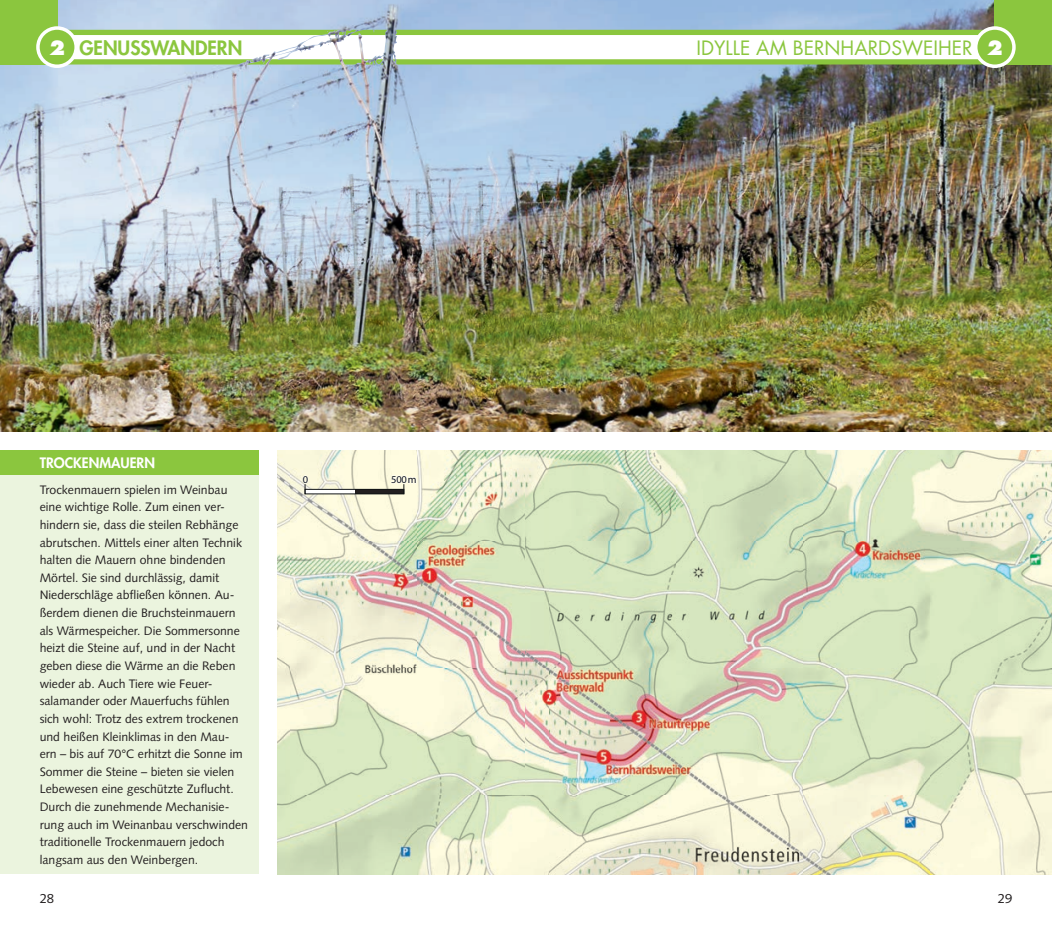
<style>
.page{position:relative;width:1052px;height:933px;background:#fff}
.page>*{position:absolute;margin:0;border:0;box-sizing:border-box;transform-origin:0 0}
.t1{font:19.25px "Futura Std";color:#8bc63e}
.t2{font:800 19.25px "Futura Std";color:#8bc63e}
.t3{font:800 14px "Futura Std";color:#fff}
.t4{font:13.12px "Syntax LT Std";color:#231f20}
.t5{font:12.25px/17.7px "Syntax LT Std";color:#231f20}
.t6{font:10.5px "Myriad Pro";color:#111416}
.s1{color:#fff}
.s2{font-weight:800;color:#fff}
</style>
<div class="page">
<img style="left:0;top:0;width:1052px;height:431px">
<img style="left:278px;top:450px;width:248px;height:424px">
<img style="left:526px;top:450px;width:526px;height:424px">
<div style="left:0;top:0;width:57px;height:64px;background:#8bc63e"></div>
<div style="left:995px;top:0;width:57px;height:64px;background:#8bc63e"></div>
<svg style="left:37px;top:27px;width:978px;height:40px"></svg>
<div style="left:38px;top:28px;width:38px;height:38px;background:#8bc63e;border-radius:50%"></div>
<div style="left:36px;top:26px;width:42px;height:42px;border:4px solid #fff;border-radius:50%"></div>
<div style="left:975px;top:28px;width:39px;height:38px;background:#8bc63e;border-radius:50%"></div>
<div style="left:974px;top:26px;width:41px;height:42px;border:4px solid #fff;border-radius:50%"></div>
<div style="left:0;top:469px;width:258px;height:405px;background:#ebf4de"></div>
<div style="left:0;top:450px;width:258px;height:25px;background:#8bc63e"></div>
<img style="left:196px;top:4px;width:193px;height:117px">
<svg style="left:307px;top:491px;width:83px;height:1px"></svg>
<div style="left:305px;top:489px;width:99px;height:5px;border:1px solid #111416"></div>
<svg style="left:390px;top:475px;width:27px;height:19px"></svg>
<div style="left:303px;top:475px;width:5px;height:8px;border:1px solid #fff;border-radius:50%"></div>
<svg style="left:303px;top:476px;width:4px;height:18px"></svg>
<h1 class="t2" style="left:49px;top:35px;width:195px"><span class="s1">2</span> GENUSSWANDERN</h1>
<h1 class="t1" style="left:696px;top:35px;width:308px">IDYLLE AM BERNHARDSWEIHER <span class="s2">2</span></h1>
<p class="t3" style="left:40px;top:454px;width:117px">TROCKENMAUERN</p>
<p class="t5" style="left:40px;top:480px;width:210px">Trockenmauern spielen im Weinbau eine wichtige Rolle. Zum einen ver&shy;hindern sie, dass die steilen Rebhänge abrutschen. Mittels einer alten Technik halten die Mauern ohne bindenden Mörtel. Sie sind durchlässig, damit Niederschläge abfließen können. Au&shy;ßerdem dienen die Bruchsteinmauern als Wärmespeicher. Die Sommersonne heizt die Steine auf, und in der Nacht geben diese die Wärme an die Reben wieder ab. Auch Tiere wie Feuer&shy;salamander oder Mauerfuchs fühlen sich wohl: Trotz des extrem trockenen und heißen Kleinklimas in den Mau&shy;ern – bis auf 70°C erhitzt die Sonne im Sommer die Steine – bieten sie vielen Lebewesen eine geschützte Zuflucht.<br>Durch die zunehmende Mechanisie&shy;rung auch im Weinanbau verschwinden traditionelle Trockenmauern jedoch langsam aus den Weinbergen.</p>
<p class="t6" style="left:303px;top:473px;width:7px">0</p>
<p class="t6" style="left:391px;top:473px;width:27px">500 m</p>
<p class="t4" style="left:40px;top:890px;width:16px">28</p>
<p class="t4" style="left:997px;top:890px;width:16px">29</p>
</div>
